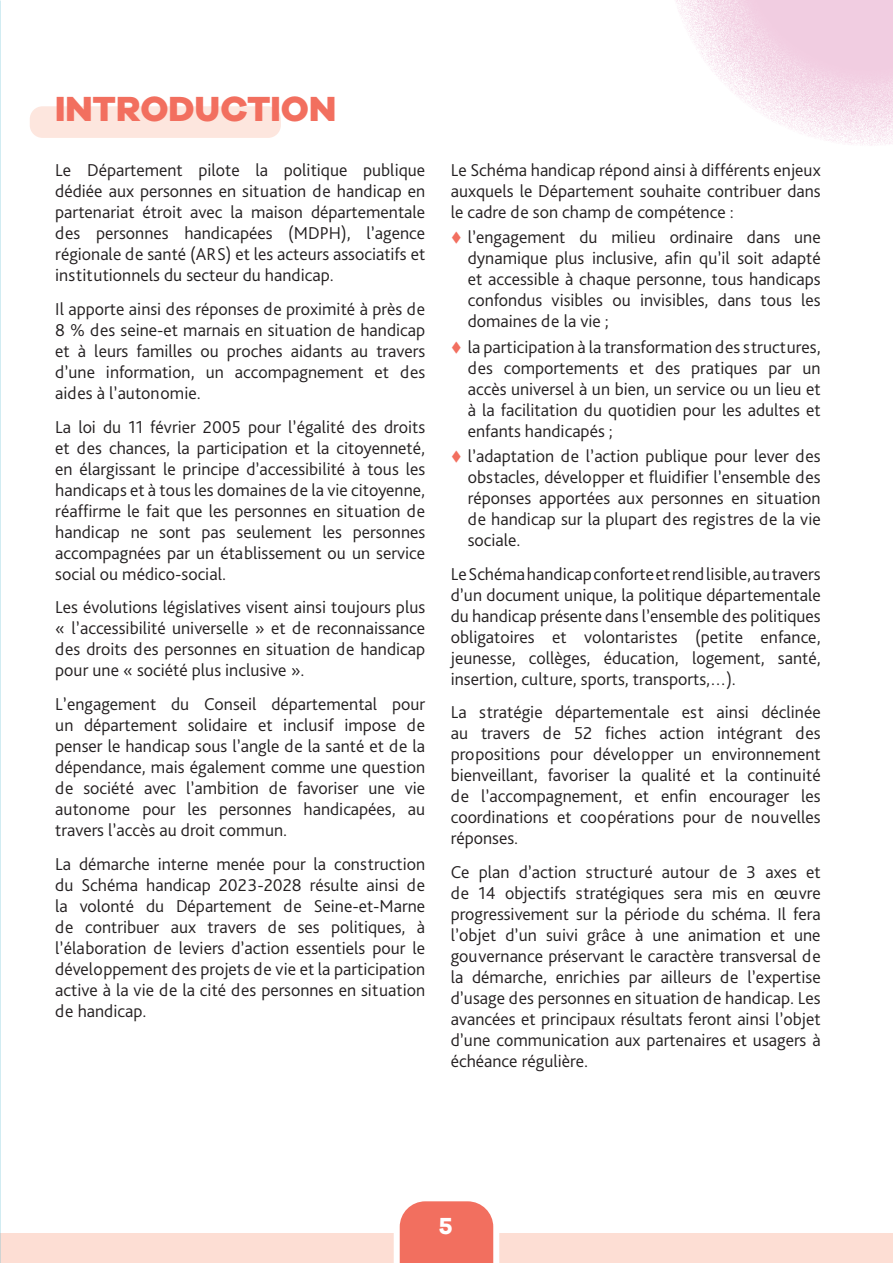
<style>
.page{position:relative;width:893px;height:1263px;background:#fff}
.page>*{position:absolute;margin:0;border:0;box-sizing:border-box;transform-origin:0 0}
.Titre_1{font:800 36px "Galano Grotesque";color:#f26f5f}
.t1{font:700 24px "Galano Grotesque";color:#fff}
.t2{font:300 18px/21px "Bliss Pro";color:#231f20;text-align:justify}
</style>
<div class="page">
<div style="left:0;top:1233px;width:893px;height:30px;background:#fdded4"></div>
<hr style="left:0;top:1233px;width:1px;height:30px;background:#f6e2ee">
<svg style="left:676px;top:0;width:217px;height:146px"></svg>
<svg style="left:394px;top:1201px;width:105px;height:62px;background:#f48578"></svg>
<div style="left:30px;top:106px;width:251px;height:32px;background:#fde6de;border-radius:13px"></div>
<p class="Titre_1" style="left:55px;top:86px;width:282px">INTRODUCTION</p>
<p class="t2" style="left:55px;top:159px;width:371px">Le Département pilote la politique publique dédiée aux personnes en situation de handicap en partenariat étroit avec la maison départementale des personnes handicapées (MDPH), l’agence régionale de santé (ARS) et les acteurs associatifs et institutionnels du secteur du handicap.</p>
<p class="t2" style="left:55px;top:298px;width:371px">Il apporte ainsi des réponses de proximité à près de 8 % des seine-et marnais en situation de handicap et à leurs familles ou proches aidants au travers d’une information, un accompagnement et des aides à l’autonomie.</p>
<p class="t2" style="left:55px;top:416px;width:371px">La loi du 11 février 2005 pour l’égalité des droits et des chances, la participation et la citoyenneté, en élargissant le principe d’accessibilité à tous les handicaps et à tous les domaines de la vie citoyenne, réaffirme le fait que les personnes en situation de handicap ne sont pas seulement les personnes accompagnées par un établissement ou un service social ou médico-social.</p>
<p class="t2" style="left:55px;top:596px;width:371px">Les évolutions législatives visent ainsi toujours plus « l’accessibilité universelle » et de reconnaissance des droits des personnes en situation de handicap pour une « société plus inclusive ».</p>
<p class="t2" style="left:55px;top:693px;width:371px">L’engagement du Conseil départemental pour un département solidaire et inclusif impose de penser le handicap sous l’angle de la santé et de la dépendance, mais également comme une question de société avec l’ambition de favoriser une vie autonome pour les personnes handicapées, au travers l’accès au droit commun.</p>
<p class="t2" style="left:55px;top:853px;width:371px">La démarche interne menée pour la construction du Schéma handicap 2023-2028 résulte ainsi de la volonté du Département de Seine-et-Marne de contribuer aux travers de ses politiques, à l’élaboration de leviers d’action essentiels pour le développement des projets de vie et la participation active à la vie de la cité des personnes en situation de handicap.</p>
<p class="t2" style="left:451px;top:159px;width:371px">Le Schéma handicap répond ainsi à différents enjeux auxquels le Département souhaite contribuer dans le cadre de son champ de compétence :</p>
<p class="t2" style="left:468px;top:226px;width:354px">l’engagement du milieu ordinaire dans une dynamique plus inclusive, afin qu’il soit adapté et accessible à chaque personne, tous handicaps confondus visibles ou invisibles, dans tous les domaines de la vie ;</p>
<p class="t2" style="left:468px;top:336px;width:354px">la participation à la transformation des structures, des comportements et des pratiques par un accès universel à un bien, un service ou un lieu et à la facilitation du quotidien pour les adultes et enfants handicapés ;</p>
<p class="t2" style="left:468px;top:445px;width:354px">l’adaptation de l’action publique pour lever des obstacles, développer et fluidifier l’ensemble des réponses apportées aux personnes en situation de handicap sur la plupart des registres de la vie sociale.</p>
<p class="t2" style="left:451px;top:563px;width:371px">Le Schéma handicap conforte et rend lisible, au travers d’un document unique, la politique départementale du handicap présente dans l’ensemble des politiques obligatoires et volontaristes (petite enfance, jeunesse, collèges, éducation, logement, santé, insertion, culture, sports, transports,…).</p>
<p class="t2" style="left:451px;top:701px;width:371px">La stratégie départementale est ainsi déclinée au travers de 52 fiches action intégrant des propositions pour développer un environnement bienveillant, favoriser la qualité et la continuité de l’accompagnement, et enfin encourager les coordinations et coopérations pour de nouvelles réponses.</p>
<p class="t2" style="left:451px;top:861px;width:371px">Ce plan d’action structuré autour de 3 axes et de 14 objectifs stratégiques sera mis en œuvre progressivement sur la période du schéma. Il fera l’objet d’un suivi grâce à une animation et une gouvernance préservant le caractère transversal de la démarche, enrichies par ailleurs de l’expertise d’usage des personnes en situation de handicap. Les avancées et principaux résultats feront ainsi l’objet d’une communication aux partenaires et usagers à échéance régulière.</p>
<h2 class="t1" style="left:439px;top:1211px;width:15px">5</h2>
</div>
